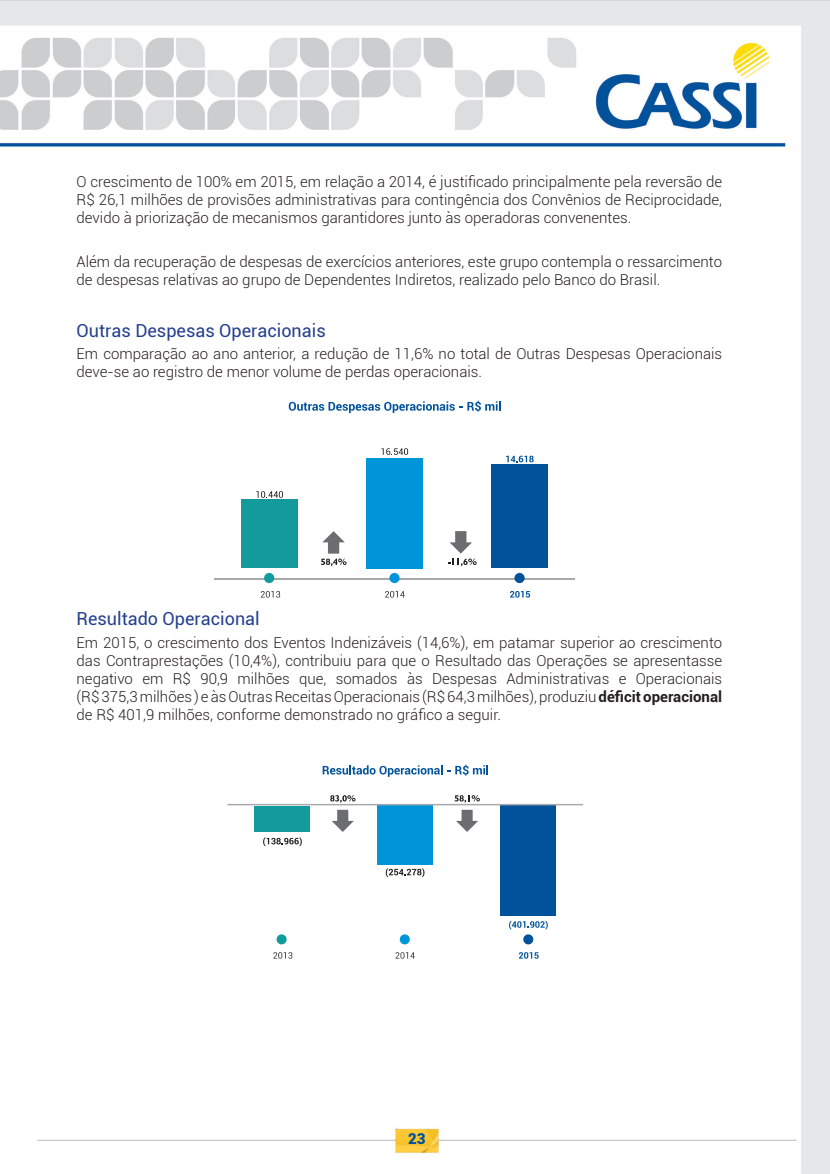
<style>
.page{position:relative;width:830px;height:1174px;background:#fff}
.page>*{position:absolute;margin:0;border:0;box-sizing:border-box;transform-origin:0 0}
.Paragraph_Style_1{font:18px "Roboto";color:#253f8e}
.Paragraph_Style_1-2{font:300 15px/18px "Roboto";color:#231f20;text-align:justify}
.t1{font:900 15px "Roboto";color:#01529b}
.s1{font-weight:700}
</style>
<div class="page">
<img style="left:0;top:0;width:829px;height:1174px">
<svg style="left:288px;top:400px;width:212px;height:13px"></svg>
<hr style="left:214px;top:578px;width:360px;height:1px;background:#a8a9ad">
<svg style="left:260px;top:591px;width:20px;height:6px"></svg>
<svg style="left:385px;top:591px;width:19px;height:6px"></svg>
<svg style="left:509px;top:591px;width:21px;height:6px"></svg>
<div style="left:389px;top:573px;width:10px;height:10px;background:#0095d9;border-radius:50%"></div>
<svg style="left:256px;top:491px;width:27px;height:7px"></svg>
<svg style="left:381px;top:448px;width:27px;height:7px"></svg>
<svg style="left:506px;top:456px;width:27px;height:6px"></svg>
<div style="left:514px;top:573px;width:10px;height:10px;background:#01529b;border-radius:50%"></div>
<div style="left:264px;top:573px;width:10px;height:10px;background:#139a9c;border-radius:50%"></div>
<svg style="left:321px;top:531px;width:25px;height:35px"></svg>
<svg style="left:447px;top:531px;width:29px;height:35px"></svg>
<div style="left:241px;top:499px;width:56px;height:69px;background:#139a9c"></div>
<div style="left:366px;top:458px;width:56px;height:110px;background:#0095d9"></div>
<div style="left:491px;top:464px;width:56px;height:104px;background:#01529b"></div>
<svg style="left:322px;top:764px;width:166px;height:13px"></svg>
<svg style="left:273px;top:952px;width:19px;height:6px"></svg>
<svg style="left:518px;top:952px;width:20px;height:6px"></svg>
<svg style="left:395px;top:952px;width:19px;height:6px"></svg>
<div style="left:399px;top:934px;width:10px;height:10px;background:#0095d9;border-radius:50%"></div>
<svg style="left:263px;top:837px;width:39px;height:9px"></svg>
<svg style="left:385px;top:868px;width:39px;height:9px"></svg>
<svg style="left:509px;top:920px;width:38px;height:9px"></svg>
<div style="left:523px;top:934px;width:10px;height:10px;background:#01529b;border-radius:50%"></div>
<div style="left:276px;top:934px;width:10px;height:10px;background:#139a9c;border-radius:50%"></div>
<div style="left:254px;top:805px;width:55px;height:26px;background:#139a9c"></div>
<div style="left:377px;top:805px;width:55px;height:59px;background:#0095d9"></div>
<div style="left:500px;top:804px;width:55px;height:112px;background:#01529b"></div>
<svg style="left:330px;top:795px;width:25px;height:7px"></svg>
<svg style="left:454px;top:795px;width:25px;height:7px"></svg>
<svg style="left:331px;top:809px;width:22px;height:23px"></svg>
<svg style="left:456px;top:809px;width:22px;height:23px"></svg>
<hr style="left:227px;top:804px;width:356px;height:1px;background:#a8a9ad">
<p class="Paragraph_Style_1-2" style="left:77px;top:172px;width:646px">O crescimento de 100% em 2015, em relação a 2014, é justificado principalmente pela reversão de R$ 26,1 milhões de provisões administrativas para contingência dos Convênios de Reciprocidade, devido à priorização de mecanismos garantidores junto às operadoras convenentes.</p>
<p class="Paragraph_Style_1-2" style="left:77px;top:252px;width:646px">Além da recuperação de despesas de exercícios anteriores, este grupo contempla o ressarcimento de despesas relativas ao grupo de Dependentes Indiretos, realizado pelo Banco do Brasil.</p>
<p class="Paragraph_Style_1" style="left:77px;top:318px;width:250px">Outras Despesas Operacionais</p>
<p class="Paragraph_Style_1-2" style="left:77px;top:344px;width:646px">Em comparação ao ano anterior, a redução de 11,6% no total de Outras Despesas Operacionais deve-se ao registro de menor volume de perdas operacionais.</p>
<p class="Paragraph_Style_1" style="left:77px;top:606px;width:184px">Resultado Operacional</p>
<p class="Paragraph_Style_1-2" style="left:77px;top:632px;width:646px">Em 2015, o crescimento dos Eventos Indenizáveis (14,6%), em patamar superior ao crescimento das Contraprestações (10,4%), contribuiu para que o Resultado das Operações se apresentasse negativo em R$ 90,9 milhões que, somados às Despesas Administrativas e Operacionais (R$ 375,3 milhões ) e às Outras Receitas Operacionais (R$ 64,3 milhões), produziu <span class="s1">déficit operacional </span>de R$ 401,9 milhões, conforme demonstrado no gráfico a seguir.</p>
<p class="t1" style="left:408px;top:1128px;width:19px">23</p>
</div>
